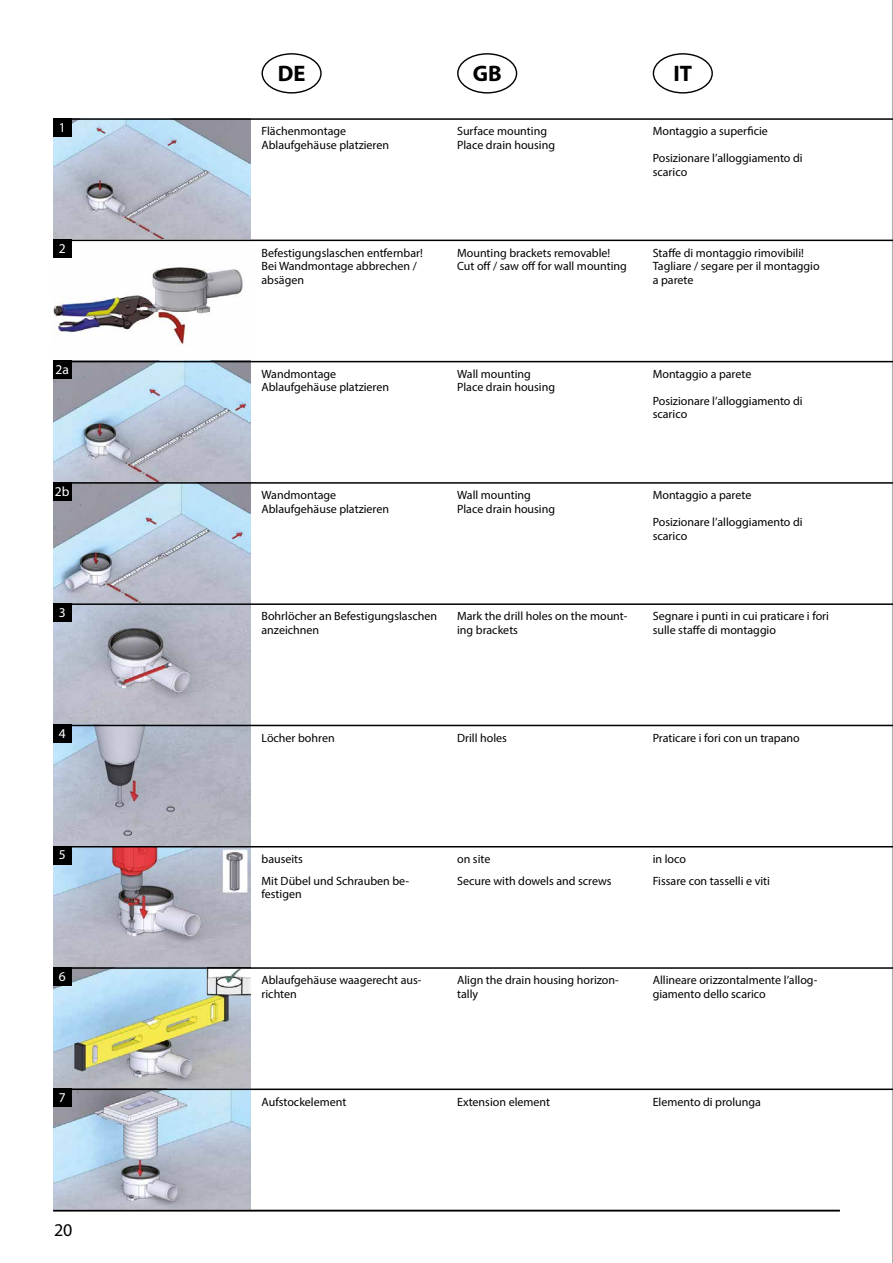
<style>
.page{position:relative;width:893px;height:1263px;background:#fff}
.page>*{position:absolute;margin:0;border:0;box-sizing:border-box;transform-origin:0 0}
.t1{font:700 22.5px "Myriad Pro";color:#000}
.t2{font:18px "Myriad Pro";color:#000}
.t3{font:13.5px "Myriad Pro";color:#fff}
.t4{font:12px/13.5px "Myriad Pro";color:#000}
</style>
<div class="page">
<img style="left:53px;top:120px;width:198px;height:968px">
<img style="left:53px;top:1090px;width:198px;height:120px">
<div style="left:261px;top:53px;width:61px;height:41px;border:1px solid #000;border-radius:50%"></div>
<div style="left:457px;top:53px;width:60px;height:41px;border:1px solid #000;border-radius:50%"></div>
<div style="left:653px;top:53px;width:60px;height:41px;border:1px solid #000;border-radius:50%"></div>
<hr style="left:53px;top:118px;width:840px;height:2px;background:#000">
<hr style="left:53px;top:240px;width:840px;height:1px;background:#000">
<hr style="left:53px;top:361px;width:840px;height:1px;background:#000">
<hr style="left:53px;top:482px;width:840px;height:2px;background:#000">
<hr style="left:53px;top:603px;width:840px;height:2px;background:#000">
<hr style="left:53px;top:725px;width:840px;height:1px;background:#000">
<hr style="left:53px;top:846px;width:840px;height:1px;background:#000">
<hr style="left:53px;top:967px;width:840px;height:2px;background:#000">
<hr style="left:53px;top:1088px;width:840px;height:2px;background:#000">
<div style="left:53px;top:118px;width:18px;height:18px;background:#000"></div>
<div style="left:53px;top:240px;width:18px;height:18px;background:#000"></div>
<div style="left:53px;top:361px;width:18px;height:18px;background:#000"></div>
<div style="left:53px;top:482px;width:18px;height:18px;background:#000"></div>
<div style="left:53px;top:603px;width:18px;height:18px;background:#000"></div>
<div style="left:53px;top:725px;width:18px;height:18px;background:#000"></div>
<div style="left:53px;top:846px;width:18px;height:18px;background:#000"></div>
<div style="left:53px;top:967px;width:18px;height:18px;background:#000"></div>
<div style="left:53px;top:1088px;width:18px;height:18px;background:#000"></div>
<hr style="left:53px;top:1210px;width:787px;height:1px;background:#000">
<hr style="left:892px;top:0;width:1px;height:1263px;background:#000">
<h1 class="t1" style="left:278px;top:59px;width:29px">DE</h1>
<h1 class="t1" style="left:473px;top:59px;width:30px">GB</h1>
<h1 class="t1" style="left:673px;top:59px;width:20px">IT</h1>
<p class="t3" style="left:59px;top:119px;width:8px">1</p>
<p class="t4" style="left:261px;top:124px;width:129px">Flächenmontage<br>Ablaufgehäuse platzieren</p>
<p class="t4" style="left:457px;top:124px;width:100px">Surface mounting<br>Place drain housing</p>
<p class="t4" style="left:653px;top:124px;width:117px">Montaggio a superficie</p>
<p class="t4" style="left:653px;top:151px;width:151px">Posizionare l’alloggiamento di scarico</p>
<p class="t3" style="left:59px;top:240px;width:8px">2</p>
<p class="t4" style="left:261px;top:246px;width:163px">Befestigungslaschen entfernbar!<br>Bei Wandmontage abbrechen / absägen</p>
<p class="t4" style="left:457px;top:246px;width:171px">Mounting brackets removable!<br>Cut off / saw off for wall mounting</p>
<p class="t4" style="left:653px;top:246px;width:168px">Staffe di montaggio rimovibili!<br>Tagliare / segare per il montaggio a parete</p>
<p class="t3" style="left:55px;top:361px;width:15px">2a</p>
<p class="t4" style="left:261px;top:367px;width:129px">Wandmontage<br>Ablaufgehäuse platzieren</p>
<p class="t4" style="left:457px;top:367px;width:100px">Wall mounting<br>Place drain housing</p>
<p class="t4" style="left:653px;top:367px;width:100px">Montaggio a parete</p>
<p class="t4" style="left:653px;top:394px;width:151px">Posizionare l’alloggiamento di scarico</p>
<p class="t3" style="left:55px;top:483px;width:16px">2b</p>
<p class="t4" style="left:261px;top:488px;width:129px">Wandmontage<br>Ablaufgehäuse platzieren</p>
<p class="t4" style="left:457px;top:488px;width:100px">Wall mounting<br>Place drain housing</p>
<p class="t4" style="left:653px;top:488px;width:100px">Montaggio a parete</p>
<p class="t4" style="left:653px;top:515px;width:151px">Posizionare l’alloggiamento di scarico</p>
<p class="t3" style="left:59px;top:604px;width:8px">3</p>
<p class="t4" style="left:261px;top:609px;width:177px">Bohrlöcher an Befestigungslaschen anzeichnen</p>
<p class="t4" style="left:457px;top:609px;width:172px">Mark the drill holes on the mount&shy;ing brackets</p>
<p class="t4" style="left:653px;top:609px;width:178px">Segnare i punti in cui praticare i fori sulle staffe di montaggio</p>
<p class="t3" style="left:59px;top:725px;width:8px">4</p>
<p class="t4" style="left:261px;top:731px;width:75px">Löcher bohren</p>
<p class="t4" style="left:457px;top:731px;width:51px">Drill holes</p>
<p class="t4" style="left:653px;top:731px;width:149px">Praticare i fori con un trapano</p>
<p class="t3" style="left:59px;top:846px;width:8px">5</p>
<p class="t4" style="left:261px;top:848px;width:149px;line-height:22px">bauseits<br>Mit Dübel und Schrauben be-</p>
<p class="t4" style="left:261px;top:887px;width:42px">festigen</p>
<p class="t4" style="left:457px;top:848px;width:156px;line-height:22px">on site<br>Secure with dowels and screws</p>
<p class="t4" style="left:653px;top:848px;width:119px;line-height:22px">in loco<br>Fissare con tasselli e viti</p>
<p class="t3" style="left:59px;top:968px;width:8px">6</p>
<p class="t4" style="left:261px;top:973px;width:162px">Ablaufgehäuse waagerecht aus&shy;richten</p>
<p class="t4" style="left:457px;top:973px;width:163px">Align the drain housing horizon&shy;tally</p>
<p class="t4" style="left:653px;top:973px;width:166px">Allineare orizzontalmente l’allog&shy;giamento dello scarico</p>
<p class="t3" style="left:59px;top:1089px;width:8px">7</p>
<p class="t4" style="left:261px;top:1094px;width:86px">Aufstockelement</p>
<p class="t4" style="left:457px;top:1094px;width:94px">Extension element</p>
<p class="t4" style="left:653px;top:1094px;width:110px">Elemento di prolunga</p>
<h2 class="t2" style="left:54px;top:1219px;width:20px">20</h2>
</div>
